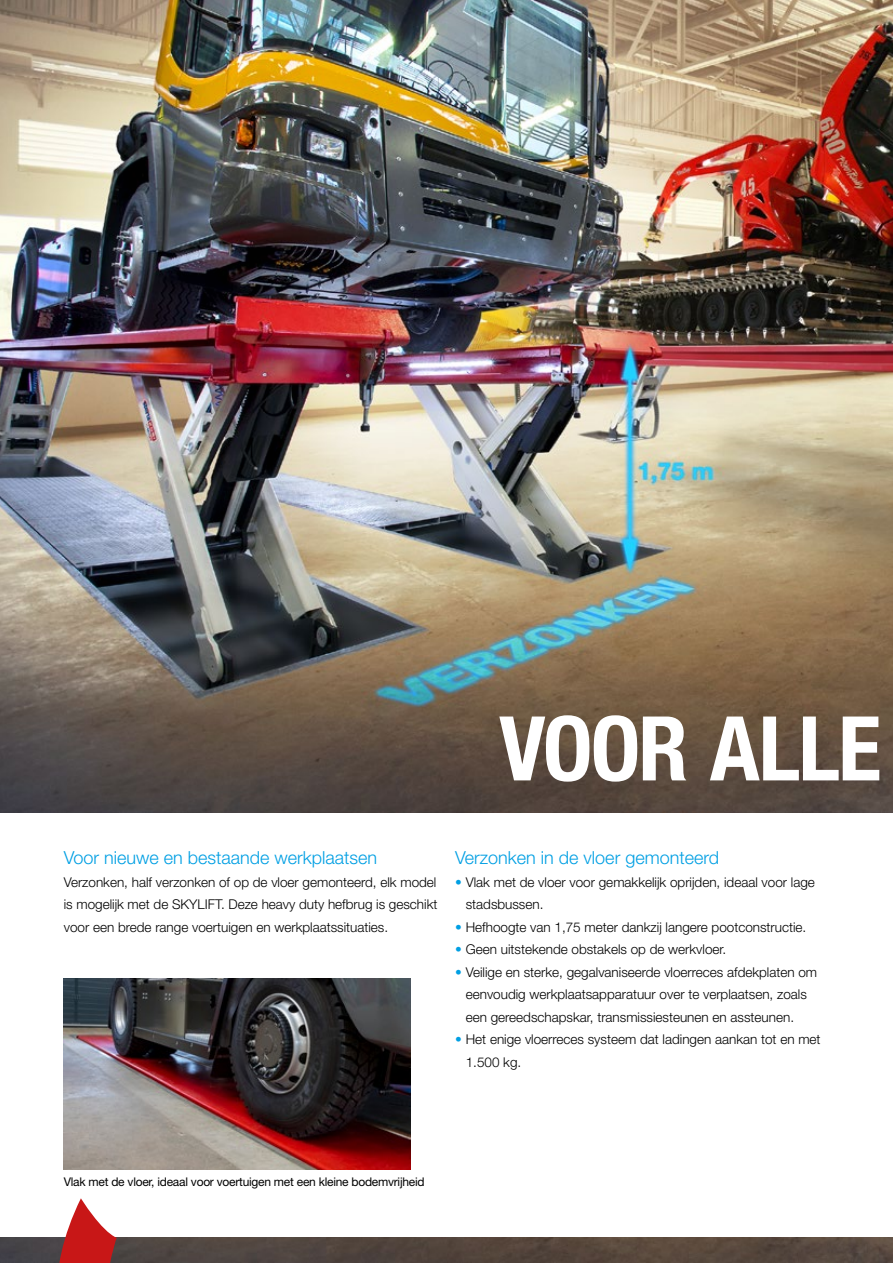
<style>
.page{position:relative;width:893px;height:1263px;background:#fff}
.page>*{position:absolute;margin:0;border:0;box-sizing:border-box;transform-origin:0 0}
.t1{font:700 condensed 89.4px "Helvetica Neue LT Std";letter-spacing:-.02em;color:#fff}
.t2{font:300 18px "Helvetica Neue LT Std";color:#009fe3}
.t3{font:300 13.5px/22.5px "Helvetica Neue LT Std";color:#000}
.t4{font:12px "Helvetica Neue LT Std";letter-spacing:-.02em;color:#000}
.s1{color:#009fe3}
</style>
<div class="page">
<img style="left:64px;top:978px;width:346px;height:192px">
<img style="left:0;top:1237px;width:893px;height:26px">
<svg style="left:6px;top:1198px;width:138px;height:65px"></svg>
<img style="left:0;top:0;width:893px;height:812px">
<h1 class="t1" style="left:499px;top:694px;width:384px">VOOR ALLE</h1>
<h2 class="t2" style="left:64px;top:847px;width:315px">Voor nieuwe en bestaande werkplaatsen</h2>
<p class="t3" style="left:64px;top:870px;width:375px;text-align:justify">Verzonken, half verzonken of op de vloer gemonteerd, elk model is mogelijk met de SKYLIFT. Deze heavy duty hefbrug is geschikt voor een brede range voertuigen en werkplaatssituaties.</p>
<h2 class="t2" style="left:455px;top:847px;width:265px">Verzonken in de vloer gemonteerd</h2>
<p class="t3" style="left:466px;top:870px;width:351px;text-indent:-11px"><span class="s1">•</span> Vlak met de vloer voor gemakkelijk oprijden, ideaal voor lage stadsbussen.</p>
<p class="t3" style="left:455px;top:915px;width:353px"><span class="s1">•</span> Hefhoogte van 1,75 meter dankzij langere pootconstructie.</p>
<p class="t3" style="left:455px;top:938px;width:273px"><span class="s1">•</span> Geen uitstekende obstakels op de werkvloer.</p>
<p class="t3" style="left:466px;top:960px;width:353px;text-indent:-11px"><span class="s1">•</span> Veilige en sterke, gegalvaniseerde vloerreces afdekplaten om eenvoudig werkplaatsapparatuur over te verplaatsen, zoals een gereedschapskar, transmissiesteunen en assteunen.</p>
<p class="t3" style="left:466px;top:1028px;width:356px;text-indent:-11px"><span class="s1">•</span> Het enige vloerreces systeem dat ladingen aankan tot en met<br>1.500 kg.</p>
<p class="t4" style="left:64px;top:1174px;width:362px">Vlak met de vloer, ideaal voor voertuigen met een kleine bodemvrijheid</p>
</div>
